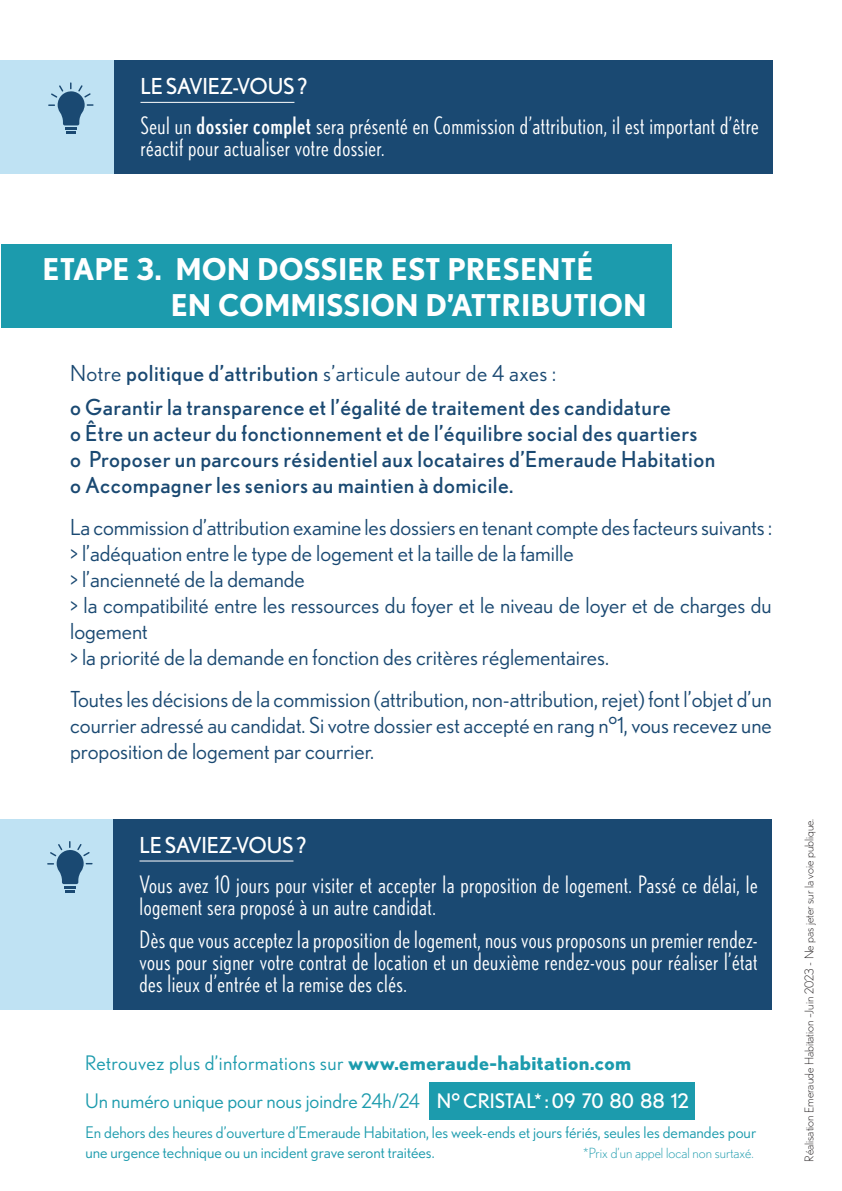
<style>
.page{position:relative;width:842px;height:1191px;background:#fff}
.page>*{position:absolute;margin:0;border:0;box-sizing:border-box;transform-origin:0 0}
.t1{font:700 30px/36px "Nobel";color:#fff}
.t2{font:condensed 24px/22px "Nobel";letter-spacing:.02em;color:#fff}
.t3{font:22px/26px "Nobel";color:#1a4972}
.t4{font:22px/26px "Nobel";letter-spacing:.02em;color:#1a4972}
.t5{font:22px "Nobel";letter-spacing:-.01em;color:#fff}
.t6{font:20px "Nobel";letter-spacing:.02em;color:#1c9bad}
.t7{font:20px "Nobel";color:#1c9bad}
.t8{font:16px/19.2px "Nobel";color:#1c9bad}
.t9{font:300 14px "Nobel";color:#1c9bad}
.t10{font:300 12px "Nobel";color:#231f20}
.s1{font-style:inherit}
.s2{font-weight:700}
.s3{color:#fff}
</style>
<div class="page">
<div style="left:429px;top:1082px;width:266px;height:37px;background:#1c9bad"></div>
<div style="left:113px;top:60px;width:660px;height:113px;background:#1a4972"></div>
<hr style="left:140px;top:102px;width:154px;height:1px;background:#fff">
<div style="left:0;top:60px;width:113px;height:113px;background:#bfe2f3"></div>
<svg style="left:48px;top:82px;width:46px;height:52px"></svg>
<div style="left:1px;top:244px;width:671px;height:83px;background:#1c9bad"></div>
<div style="left:112px;top:818px;width:660px;height:191px;background:#1a4972"></div>
<hr style="left:139px;top:860px;width:154px;height:1px;background:#fff">
<div style="left:0;top:818px;width:112px;height:191px;background:#bfe2f3"></div>
<svg style="left:47px;top:841px;width:46px;height:51px"></svg>
<p class="t5" style="left:140px;top:74px;width:168px">LE SAVIEZ-VOUS ?</p>
<p class="t2" style="left:140px;top:114px;width:620px">Seul un <span class="s1">dossier complet</span> sera présenté en Commission d’attribution, il est important d’être réactif pour actualiser votre dossier.</p>
<h1 class="t1" style="left:171px;top:251px;width:477px;text-indent:-128px">ETAPE 3. MON DOSSIER EST PRESENTÉ<br>EN COMMISSION D’ATTRIBUTION</h1>
<p class="t4" style="left:70px;top:355px;width:602px;line-height:34px"><span class="s1">Notre</span> politique d’attribution <span class="s1">s’articule autour de 4 axes :<br></span>o Garantir la transparence et l’égalité de traitement des candidature</p>
<p class="t4" style="left:70px;top:419px;width:647px">o Être un acteur du fonctionnement et de l’équilibre social des quartiers<br>o Proposer un parcours résidentiel aux locataires d’Emeraude Habitation o Accompagner les seniors au maintien à domicile.</p>
<p class="t3" style="left:70px;top:513px;width:703px">La commission d’attribution examine les dossiers en tenant compte des facteurs suivants : &gt; l’adéquation entre le type de logement et la taille de la famille<br>&gt; l’ancienneté de la demande<br>&gt; la compatibilité entre les ressources du foyer et le niveau de loyer et de charges du logement<br>&gt; la priorité de la demande en fonction des critères réglementaires.</p>
<p class="t3" style="left:70px;top:685px;width:703px;text-align:justify">Toutes les décisions de la commission (attribution, non-attribution, rejet) font l’objet d’un courrier adressé au candidat. Si votre dossier est accepté en rang n°1, vous recevez une proposition de logement par courrier.</p>
<p class="t5" style="left:139px;top:832px;width:168px">LE SAVIEZ-VOUS ?</p>
<p class="t2" style="left:139px;top:873px;width:620px">Vous avez 10 jours pour visiter et accepter la proposition de logement. Passé ce délai, le logement sera proposé à un autre candidat.</p>
<p class="t2" style="left:139px;top:928px;width:620px;text-align:justify">Dès que vous acceptez la proposition de logement, nous vous proposons un premier rendez&shy;vous pour signer votre contrat de location et un deuxième rendez-vous pour réaliser l’état des lieux d’entrée et la remise des clés.</p>
<p class="t6" style="left:85px;top:1051px;width:548px">Retrouvez plus d’informations sur <span class="s2">www.emeraude-habitation.com</span></p>
<p class="t7" style="left:85px;top:1089px;width:606px">Un numéro unique pour nous joindre 24h/24 <span class="s3">N° CRISTAL* : 09 70 80 88 12</span></p>
<p class="t8" style="left:85px;top:1122px;width:672px">En dehors des heures d’ouverture d’Emeraude Habitation, les week-ends et jours fériés, seules les demandes pour une urgence technique ou un incident grave seront traitées.</p>
<p class="t9" style="left:583px;top:1144px;width:172px">*Prix d’un appel local non surtaxé.</p>
<p class="t10" style="left:802px;top:1161px;width:345px;rotate:-90deg">Réalisation Emeraude Habitation –Juin 2023 - Ne pas jeter sur la voie publique.</p>
</div>
